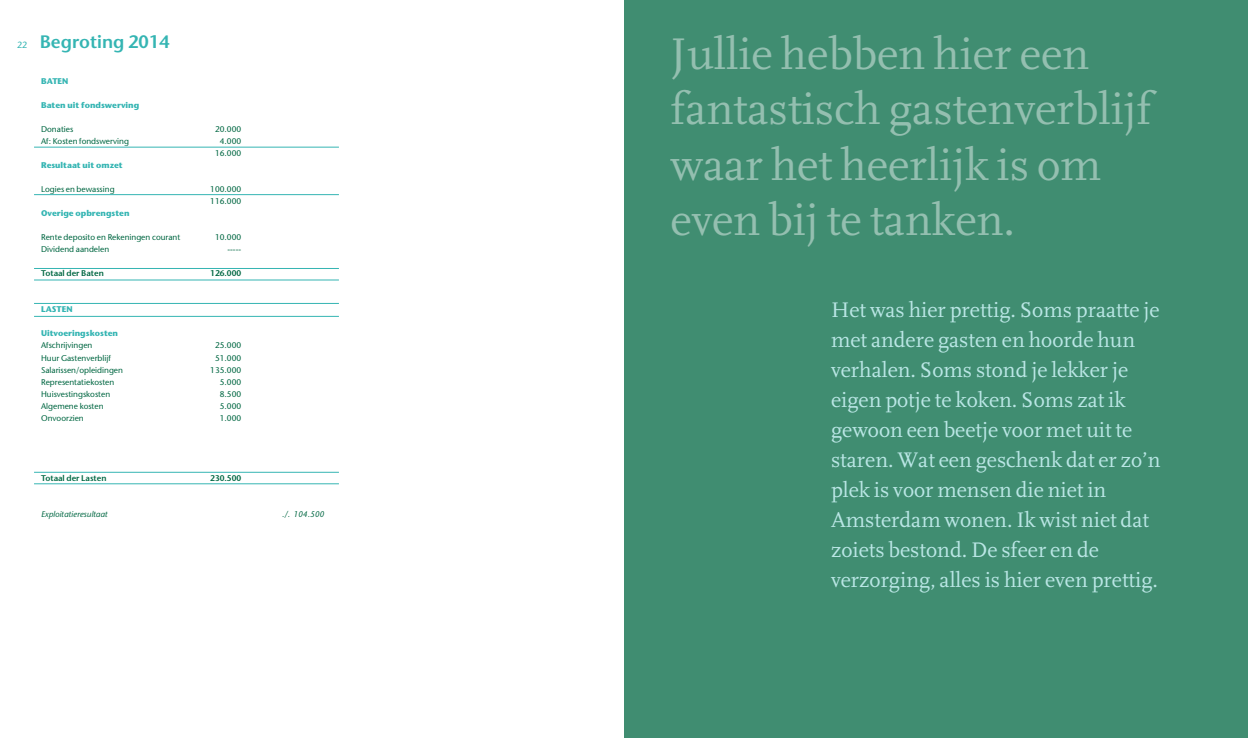
<style>
.page{position:relative;width:1248px;height:738px;background:#fff}
.page>*{position:absolute;margin:0;border:0;box-sizing:border-box;transform-origin:0 0}
.t1{font:46.2px/55.5px "FF Scala";color:#94bfb0}
.t2{font:22px/30px "FF Scala";color:#bae6e5}
.t3{font:600 18px "Stone Sans";color:#35b5b3}
.t4{font:8.3px/12px "Stone Sans";color:#006742;text-align:center}
.t5{font:700 8.3px "Stone Sans";color:#35b5b3}
.t6{font:600 8.3px "Stone Sans";color:#006742}
.t7{font:italic 8.3px "Stone Sans";color:#006742}
.s1{font-weight:400;font-size:9px}
</style>
<div class="page">
<hr style="left:34px;top:147px;width:305px;height:1px;background:#35b5b3">
<hr style="left:34px;top:194px;width:305px;height:1px;background:#35b5b3">
<hr style="left:34px;top:303px;width:305px;height:1px;background:#35b5b3">
<hr style="left:34px;top:316px;width:305px;height:1px;background:#35b5b3">
<hr style="left:34px;top:471px;width:305px;height:1px;background:#35b5b3">
<hr style="left:34px;top:483px;width:305px;height:1px;background:#35b5b3">
<hr style="left:34px;top:268px;width:305px;height:1px;background:#35b5b3">
<hr style="left:34px;top:279px;width:305px;height:1px;background:#35b5b3">
<div style="left:624px;top:0;width:623px;height:737px;background:#408d71"></div>
<h3 class="t3" style="left:17px;top:31px;width:154px"><span class="s1">22</span> Begroting 2014</h3>
<p class="t5" style="left:41px;top:76px;width:29px">BATEN</p>
<p class="t5" style="left:41px;top:100px;width:100px">Baten uit fondswerving</p>
<p class="t4" style="left:41px;top:123px;width:34px">Donaties</p>
<p class="t4" style="left:215px;top:123px;width:28px">20.000</p>
<p class="t4" style="left:41px;top:135px;width:89px">Af: Kosten fondswerving</p>
<p class="t4" style="left:215px;top:135px;width:28px">4.000<br>16.000</p>
<p class="t5" style="left:41px;top:160px;width:83px">Resultaat uit omzet</p>
<p class="t4" style="left:41px;top:183px;width:75px">Logies en bewassing</p>
<p class="t4" style="left:210px;top:183px;width:32px;text-align:left">100.000<br>116.000</p>
<p class="t5" style="left:41px;top:208px;width:90px">Overige opbrengsten</p>
<p class="t4" style="left:41px;top:231px;width:141px">Rente deposito en Rekeningen courant</p>
<p class="t4" style="left:215px;top:231px;width:28px">10.000</p>
<p class="t4" style="left:41px;top:243px;width:70px">Dividend aandelen</p>
<p class="t4" style="left:227px;top:243px;width:15px">-----</p>
<p class="t6" style="left:41px;top:268px;width:64px">Totaal der Baten</p>
<p class="t6" style="left:210px;top:268px;width:32px">126.000</p>
<p class="t5" style="left:41px;top:304px;width:33px">LASTEN</p>
<p class="t5" style="left:41px;top:328px;width:78px">Uitvoeringskosten</p>
<p class="t4" style="left:41px;top:339px;width:53px">Afschrijvingen</p>
<p class="t4" style="left:215px;top:339px;width:28px">25.000</p>
<p class="t4" style="left:41px;top:351px;width:71px">Huur Gastenverblijf</p>
<p class="t4" style="left:215px;top:351px;width:28px">51.000</p>
<p class="t4" style="left:41px;top:363px;width:83px">Salarissen/opleidingen</p>
<p class="t4" style="left:210px;top:363px;width:32px">135.000</p>
<p class="t4" style="left:41px;top:375px;width:75px">Representatiekosten</p>
<p class="t4" style="left:220px;top:375px;width:23px">5.000</p>
<p class="t4" style="left:41px;top:387px;width:71px">Huisvestingskosten</p>
<p class="t4" style="left:220px;top:387px;width:23px">8.500</p>
<p class="t4" style="left:41px;top:399px;width:64px">Algemene kosten</p>
<p class="t4" style="left:220px;top:399px;width:23px">5.000</p>
<p class="t4" style="left:41px;top:411px;width:44px">Onvoorzien</p>
<p class="t4" style="left:220px;top:411px;width:23px">1.000</p>
<p class="t6" style="left:41px;top:472px;width:67px">Totaal der Lasten</p>
<p class="t6" style="left:210px;top:472px;width:32px">230.500</p>
<p class="t7" style="left:41px;top:508px;width:68px">Exploitatieresultaat</p>
<p class="t7" style="left:282px;top:508px;width:43px">./. 104.500</p>
<h1 class="t1" style="left:670px;top:26px;width:482px">Jullie hebben hier een fantastisch gastenverblijf waar het heerlijk is om even bij te tanken.</h1>
<p class="t2" style="left:831px;top:295px;width:331px">Het was hier prettig. Soms praatte je met andere gasten en hoorde hun verhalen. Soms stond je lekker je eigen potje te koken. Soms zat ik gewoon een beetje voor met uit te staren. Wat een geschenk dat er zo’n plek is voor mensen die niet in Amsterdam wonen. Ik wist niet dat zoiets bestond. De sfeer en de verzorging, alles is hier even prettig.</p>
</div>
